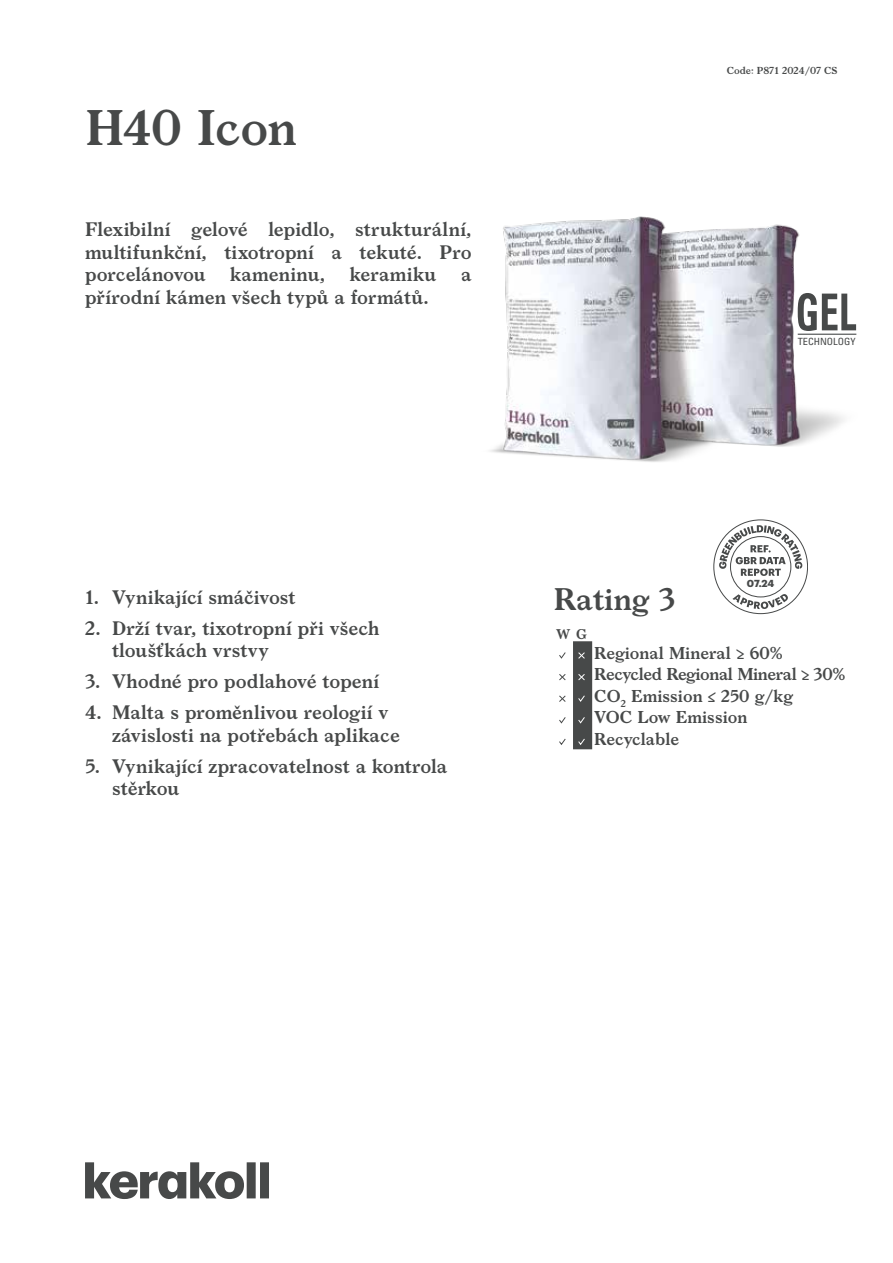
<style>
.page{position:relative;width:893px;height:1263px;background:#fff}
.page>*{position:absolute;margin:0;border:0;box-sizing:border-box;transform-origin:0 0}
.t1{font:600 48px "Larish Neue";letter-spacing:-.01em;color:#474949}
.t2{font:600 30px "Larish Neue";color:#474949}
.t3{font:600 18.75px/22.5px "Larish Neue";color:#474949}
.t4{font:600 16.5px/21.6px "Larish Neue";color:#474949}
.t5{font:600 13.5px "Larish Neue";color:#474949}
.t6{font:700 10.05px "Graphik";color:#474949}
.t7{font:condensed 9.9px "Univers LT Std";color:#474949;scale:1.04 1}
.t8{font:600 9.75px "Larish Neue";color:#474949}
</style>
<div class="page">
<svg style="left:713px;top:519px;width:95px;height:95px"></svg>
<svg style="left:85px;top:1162px;width:184px;height:37px"></svg>
<img style="left:490px;top:216px;width:367px;height:246px">
<svg style="left:798px;top:293px;width:58px;height:38px"></svg>
<hr style="left:798px;top:334px;width:58px;height:1px;background:#474949">
<svg style="left:559px;top:652px;width:7px;height:7px"></svg>
<svg style="left:559px;top:674px;width:7px;height:7px"></svg>
<svg style="left:559px;top:695px;width:7px;height:7px"></svg>
<svg style="left:559px;top:717px;width:7px;height:7px"></svg>
<svg style="left:559px;top:738px;width:7px;height:7px"></svg>
<div style="left:573px;top:641px;width:19px;height:108px;background:#474949"></div>
<h1 class="t1" style="left:85px;top:91px;width:213px">H40 Icon</h1>
<p class="t3" style="left:85px;top:217px;width:388px;text-align:justify">Flexibilní gelové lepidlo, strukturální, multifunkční, tixotropní a tekuté. Pro porcelánovou</p>
<p class="t3" style="left:230px;top:262px;width:96px">kameninu,</p>
<p class="t3" style="left:350px;top:262px;width:88px">keramiku</p>
<p class="t3" style="left:461px;top:262px;width:12px">a</p>
<p class="t3" style="left:85px;top:284px;width:345px">přírodní kámen všech typů a formátů.</p>
<p class="t8" style="left:727px;top:63px;width:112px">Code: P871 2024/07 CS</p>
<p class="t7" style="left:798px;top:335px;width:57px">TECHNOLOGY</p>
<p class="t3" style="left:85px;top:584px;width:212px">1. Vynikající smáčivost</p>
<p class="t3" style="left:112px;top:615px;width:269px;text-indent:-27px">2. Drží tvar, tixotropní při všech tloušťkách vrstvy</p>
<p class="t3" style="left:85px;top:669px;width:296px">3. Vhodné pro podlahové topení</p>
<p class="t3" style="left:112px;top:700px;width:289px;text-indent:-27px">4. Malta s proměnlivou reologií v závislosti na potřebách aplikace</p>
<p class="t3" style="left:112px;top:753px;width:337px;text-indent:-27px">5. Vynikající zpracovatelnost a kontrola stěrkou</p>
<h2 class="t2" style="left:554px;top:576px;width:123px">Rating 3</h2>
<p class="t5" style="left:556px;top:624px;width:32px">W G</p>
<p class="t6" style="left:747px;top:575px;width:29px">07.24</p>
<p class="t4" style="left:594px;top:641px;width:253px">Regional Mineral ≥ 60%<br>Recycled Regional Mineral ≥ 30%<br>CO<sub>2</sub> Emission ≤ 250 g/kg<br>VOC Low Emission<br>Recyclable</p>
</div>
